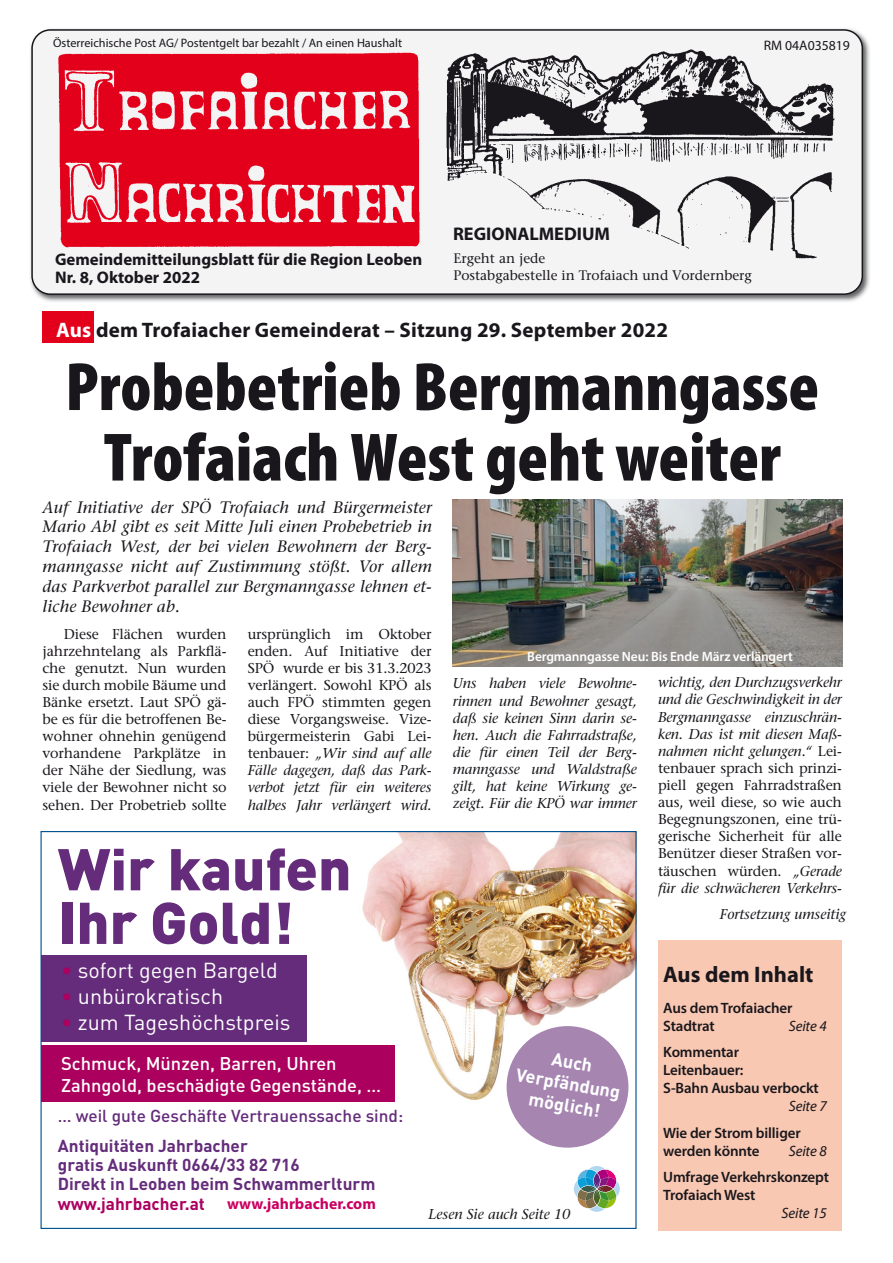
<style>
.page{position:relative;width:893px;height:1263px;background:#fff}
.page>*{position:absolute;margin:0;border:0;box-sizing:border-box;transform-origin:0 0}
.t1{font:900 condensed 69px/70.5px "Myriad Pro";color:#1a171c;text-align:center}
.t2{font:900 57.9px/53.6px "DIN";color:#642c7b}
.t3{font:700 22.5px "Myriad Pro";color:#1a171c}
.t4{font:21.45px "DIN";color:#fff}
.t5{font:700 21px "Myriad Pro";letter-spacing:.01em;color:#1a171c}
.t6{font:700 18.3px "Myriad Pro";color:#1a171c}
.t7{font:500 18.15px/21.9px "DIN";color:#fff}
.t8{font:700 18.15px/21.8px "DIN";color:#fff;text-align:center}
.t9{font:700 17.1px/19.4px "DIN";color:#642c7b}
.t10{font:500 17.1px "DIN";color:#642c7b}
.t11{font:700 17.1px "DIN";color:#ac005f}
.t12{font:700 16.8px/18.3px "Myriad Pro";color:#1a171c}
.t13{font:italic 16.5px/19.8px "Stone Serif";letter-spacing:.01em;color:#1a171c;text-align:justify}
.t14{font:700 15.75px "Myriad Pro";color:#ca0061}
.t15{font:600 15px/18px "Myriad Pro";letter-spacing:-.01em;color:#1a171c}
.t16{font:italic 15px "Myriad Pro";letter-spacing:-.01em;color:#1a171c}
.t17{font:14.25px/17.1px "Stone Serif";letter-spacing:-.01em;color:#1a171c;text-align:justify}
.t18{font:italic 14.25px/17.1px "Stone Serif";letter-spacing:-.01em;color:#1a171c;text-align:justify}
.t19{font:13.8px/16.5px "Stone Serif";color:#1a171c}
.t20{font:13.8px "Myriad Pro";color:#1a171c}
.t21{font:600 13.5px "Myriad Pro";letter-spacing:-.01em;color:#fff}
.t22{font:12.3px "Myriad Pro";color:#1a171c}
.s1{color:#fff}
.s2{font-style:italic}
.s3{color:#ac005f}
</style>
<div class="page">
<img style="left:260px;top:833px;width:375px;height:297px">
<div style="left:41px;top:1045px;width:353px;height:57px;background:#ac005f"></div>
<div style="left:41px;top:955px;width:266px;height:86px;background:#642c7b"></div>
<div style="left:507px;top:1026px;width:121px;height:122px;background:#a686b1;border-radius:50%"></div>
<div style="left:589px;top:1166px;width:16px;height:6px;background:#b1d6ef;border-radius:50%"></div>
<svg style="left:613px;top:1181px;width:7px;height:16px"></svg>
<svg style="left:589px;top:1205px;width:16px;height:7px"></svg>
<svg style="left:574px;top:1181px;width:6px;height:16px"></svg>
<svg style="left:576px;top:1169px;width:42px;height:39px"></svg>
<div style="left:43px;top:311px;width:51px;height:32px;background:#e2001a"></div>
<img style="left:30px;top:28px;width:840px;height:274px">
<div style="left:32px;top:30px;width:830px;height:264px;background:#f4f4f5;border-radius:18px"></div>
<div style="left:31px;top:29px;width:832px;height:266px;border:2px solid #1a171c;border-radius:18px"></div>
<img style="left:446px;top:49px;width:389px;height:210px">
<img style="left:58px;top:52px;width:362px;height:196px">
<div style="left:658px;top:940px;width:184px;height:290px;background:#f9c8b2"></div>
<img style="left:453px;top:499px;width:390px;height:167px">
<p class="t22" style="left:53px;top:35px;width:350px">Österreichische Post AG/ Postentgelt bar bezahlt / An einen Haushalt</p>
<p class="t20" style="left:764px;top:37px;width:88px">RM 04A035819</p>
<p class="t12" style="left:55px;top:249px;width:369px">Gemeindemitteilungsblatt für die Region Leoben<br>Nr. 8, Oktober 2022</p>
<p class="t6" style="left:453px;top:222px;width:159px">REGIONALMEDIUM</p>
<p class="t19" style="left:453px;top:250px;width:300px">Ergeht an jede<br>Postabgabestelle in Trofaiach und Vordernberg</p>
<h3 class="t5" style="left:56px;top:316px;width:613px"><span class="s1">Aus</span> dem Trofaiacher Gemeinderat – Sitzung 29. September 2022</h3>
<h1 class="t1" style="left:65px;top:350px;width:755px">Probebetrieb Bergmanngasse<br>Trofaiach West geht weiter</h1>
<p class="t13" style="left:43px;top:497px;width:391px">Auf Initiative der SPÖ Trofaiach und Bürgermeister Mario Abl gibt es seit Mitte Juli einen Probebetrieb in Trofaiach West, der bei vielen Bewohnern der Berg&shy;manngasse nicht auf Zustimmung stößt. Vor allem das Parkverbot parallel zur Bergmanngasse lehnen et&shy;liche Bewohner ab.</p>
<p class="t17" style="left:43px;top:625px;width:185px;text-indent:21px">Diese Flächen wurden jahrzehntelang als Parkflä&shy;che genutzt. Nun wurden sie durch mobile Bäume und Bänke ersetzt. Laut SPÖ gä&shy;be es für die betroffenen Be&shy;wohner ohnehin genügend vorhandene Parkplätze in der Nähe der Siedlung, was viele der Bewohner nicht so sehen. Der Probetrieb sollte</p>
<p class="t17" style="left:248px;top:625px;width:185px">ursprünglich im Oktober enden. Auf Initiative der SPÖ wurde er bis 31.3.2023 verlängert. Sowohl KPÖ als auch FPÖ stimmten gegen diese Vorgangsweise. Vize&shy;bürgermeisterin Gabi Lei&shy;tenbauer: <span class="s2">„Wir sind auf alle Fälle dagegen, daß das Park&shy;verbot jetzt für ein weiteres halbes Jahr verlängert wird.</span></p>
<h2 class="t2" style="left:58px;top:839px;width:295px">Wir kaufen<br>Ihr Gold!</h2>
<p class="t21" style="left:527px;top:648px;width:267px">Bergmanngasse Neu: Bis Ende März verlängert</p>
<p class="t18" style="left:453px;top:675px;width:185px">Uns haben viele Bewohne&shy;rinnen und Bewohner gesagt, daß sie keinen Sinn darin se&shy;hen. Auch die Fahrradstraße, die für einen Teil der Berg&shy;manngasse und Waldstraße gilt, hat keine Wirkung ge&shy;zeigt. Für die KPÖ war immer</p>
<p class="t17" style="left:658px;top:674px;width:185px"><span class="s2">wichtig, den Durchzugsverkehr und die Geschwindigkeit in der Bergmanngasse einzuschrän&shy;ken. Das ist mit diesen Maß&shy;nahmen nicht gelungen.“</span> Lei&shy;tenbauer sprach sich prinzi&shy;piell gegen Fahrradstraßen aus, weil diese, so wie auch Begegnungszonen, eine trü&shy;gerische Sicherheit für alle Benützer dieser Straßen vor&shy;täuschen würden. <span class="s2">„Gerade für die schwächeren Verkehrs-</span></p>
<p class="t18" style="left:720px;top:906px;width:128px">Fortsetzung umseitig</p>
<h3 class="t4" style="left:61px;top:957px;width:218px"><span class="s3">•</span> sofort gegen Bargeld</h3>
<h3 class="t4" style="left:61px;top:983px;width:163px"><span class="s3">•</span> unbürokratisch</h3>
<h3 class="t4" style="left:61px;top:1008px;width:231px"><span class="s3">•</span> zum Tageshöchstpreis</h3>
<p class="t7" style="left:61px;top:1052px;width:321px">Schmuck, Münzen, Barren, Uhren<br>Zahngold, beschädigte Gegenstände, …</p>
<p class="t8" style="left:522px;top:1041px;width:107px;rotate:10deg">Auch<br>Verpfändung möglich!</p>
<p class="t10" style="left:58px;top:1105px;width:347px">… weil gute Geschäfte Vertrauenssache sind:</p>
<p class="t9" style="left:58px;top:1135px;width:319px">Antiquitäten Jahrbacher<br>gratis Auskunft 0664/33 82 716<br>Direkt in Leoben beim Schwammerlturm</p>
<p class="t11" style="left:58px;top:1192px;width:149px">www.jahrbacher.at</p>
<p class="t14" style="left:227px;top:1193px;width:150px">www.jahrbacher.com</p>
<p class="t18" style="left:428px;top:1205px;width:143px">Lesen Sie auch Seite 10</p>
<h3 class="t3" style="left:663px;top:960px;width:152px">Aus dem Inhalt</h3>
<p class="t15" style="left:663px;top:998px;width:131px">Aus dem Trofaiacher<br>Stadtrat</p>
<p class="t16" style="left:789px;top:1016px;width:40px">Seite 4</p>
<p class="t15" style="left:663px;top:1043px;width:157px">Kommentar<br>Leitenbauer:<br>S-Bahn Ausbau verbockt</p>
<p class="t16" style="left:789px;top:1097px;width:40px">Seite 7</p>
<p class="t15" style="left:663px;top:1123px;width:139px">Wie der Strom billiger werden könnte</p>
<p class="t16" style="left:789px;top:1141px;width:40px">Seite 8</p>
<p class="t15" style="left:663px;top:1168px;width:167px">Umfrage Verkehrskonzept<br>Trofaiach West</p>
<p class="t16" style="left:781px;top:1204px;width:47px">Seite 15</p>
</div>
